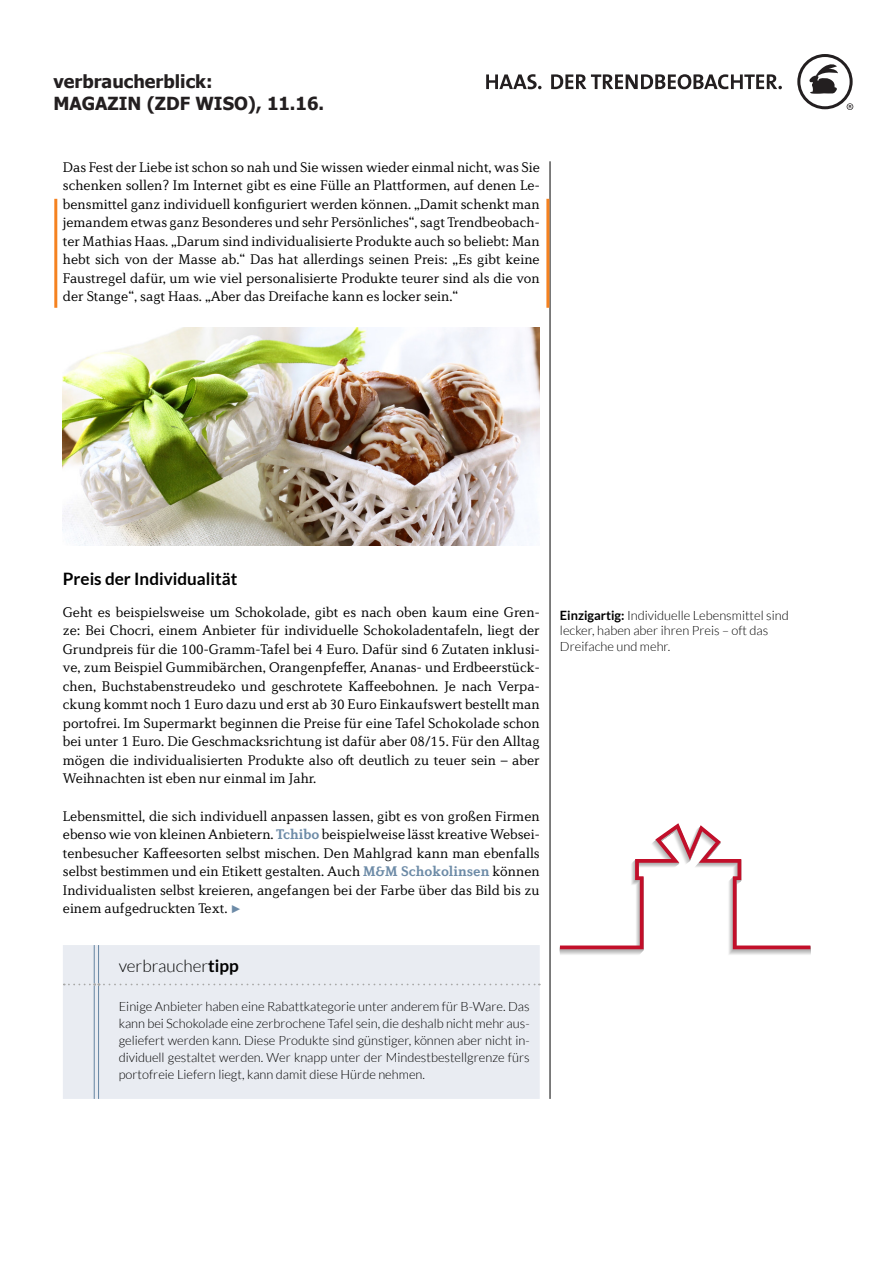
<style>
.page{position:relative;width:893px;height:1263px;background:#fff}
.page>*{position:absolute;margin:0;border:0;box-sizing:border-box;transform-origin:0 0}
.t1{font:700 18px "Tahoma";color:#231f20}
.t2{font:700 17.1px "Lato";color:#000}
.t3{font:300 17.1px "Lato";color:#000}
.t4{font:300 14.25px/18.6px "Diverda Serif LT Std";color:#000;text-align:justify}
.t5{font:300 12.9px/17.1px "Lato";color:#000;text-align:justify}
.s1{font-weight:700;color:#6d8ba7}
.s2{font-weight:700}
</style>
<div class="page">
<svg style="left:486px;top:74px;width:55px;height:15px"></svg>
<svg style="left:551px;top:74px;width:231px;height:15px"></svg>
<svg style="left:797px;top:54px;width:56px;height:56px"></svg>
<hr style="left:550px;top:161px;width:1px;height:938px;background:#000">
<img style="left:63px;top:328px;width:477px;height:218px">
<div style="left:63px;top:945px;width:477px;height:154px;background:#e9ecf2"></div>
<hr style="left:94px;top:945px;width:1px;height:38px;background:#6d8ba7">
<hr style="left:98px;top:945px;width:1px;height:38px;background:#6d8ba7">
<hr style="left:94px;top:985px;width:1px;height:114px;background:#6d8ba7">
<hr style="left:98px;top:985px;width:1px;height:114px;background:#6d8ba7">
<svg style="left:64px;top:983px;width:476px;height:2px"></svg>
<svg style="left:560px;top:823px;width:250px;height:132px"></svg>
<hr style="left:54px;top:199px;width:3px;height:109px;background:#f58220">
<hr style="left:546px;top:199px;width:3px;height:109px;background:#f58220">
<p class="t1" style="left:54px;top:69px;width:161px">verbraucherblick:</p>
<p class="t1" style="left:54px;top:91px;width:272px">MAGAZIN (ZDF WISO), 11.16.</p>
<p class="t4" style="left:63px;top:157px;width:478px">Das Fest der Liebe ist schon so nah und Sie wissen wieder einmal nicht, was Sie schenken sollen? Im Internet gibt es eine Fülle an Plattformen, auf denen Le&shy;bensmittel ganz individuell konfiguriert werden können. „Damit schenkt man jemandem etwas ganz Besonderes und sehr Persönliches“, sagt Trendbeobach&shy;ter Mathias Haas. „Darum sind individualisierte Produkte auch so beliebt: Man hebt sich von der Masse ab.“ Das hat allerdings seinen Preis: „Es gibt keine Faustregel dafür, um wie viel personalisierte Produkte teurer sind als die von der Stange“, sagt Haas. „Aber das Dreifache kann es locker sein.“</p>
<p class="t2" style="left:63px;top:569px;width:176px">Preis der Individualität</p>
<p class="t4" style="left:63px;top:602px;width:478px">Geht es beispielsweise um Schokolade, gibt es nach oben kaum eine Gren&shy;ze: Bei Chocri, einem Anbieter für individuelle Schokoladentafeln, liegt der Grundpreis für die 100-Gramm-Tafel bei 4 Euro. Dafür sind 6 Zutaten inklusi&shy;ve, zum Beispiel Gummibärchen, Orangenpfeffer, Ananas- und Erdbeerstück&shy;chen, Buchstabenstreudeko und geschrotete Kaffeebohnen. Je nach Verpa&shy;ckung kommt noch 1 Euro dazu und erst ab 30 Euro Einkaufswert bestellt man portofrei. Im Supermarkt beginnen die Preise für eine Tafel Schokolade schon bei unter 1 Euro. Die Geschmacksrichtung ist dafür aber 08/15. Für den Alltag mögen die individualisierten Produkte also oft deutlich zu teuer sein – aber Weihnachten ist eben nur einmal im Jahr.</p>
<p class="t4" style="left:63px;top:806px;width:478px">Lebensmittel, die sich individuell anpassen lassen, gibt es von großen Firmen ebenso wie von kleinen Anbietern. <span class="s1">Tchibo</span> beispielweise lässt kreative Websei&shy;tenbesucher Kaffeesorten selbst mischen. Den Mahlgrad kann man ebenfalls selbst bestimmen und ein Etikett gestalten. Auch <span class="s1">M&amp;M Schokolinsen</span> können Individualisten selbst kreieren, angefangen bei der Farbe über das Bild bis zu einem aufgedruckten Text.</p>
<p class="t3" style="left:119px;top:956px;width:122px">verbraucher<span class="s2">tipp</span></p>
<p class="t5" style="left:119px;top:997px;width:412px">Einige Anbieter haben eine Rabattkategorie unter anderem für B-Ware. Das kann bei Schokolade eine zerbrochene Tafel sein, die deshalb nicht mehr aus&shy;geliefert werden kann. Diese Produkte sind günstiger, können aber nicht in&shy;dividuell gestaltet werden. Wer knapp unter der Mindestbestellgrenze fürs portofreie Liefern liegt, kann damit diese Hürde nehmen.</p>
<p class="t5" style="left:560px;top:608px;width:230px;line-height:15.5px;text-align:left"><span class="s2">Einzigartig:</span> Individuelle Lebensmittel sind lecker, haben aber ihren Preis – oft das<br>Dreifache und mehr.</p>
</div>
